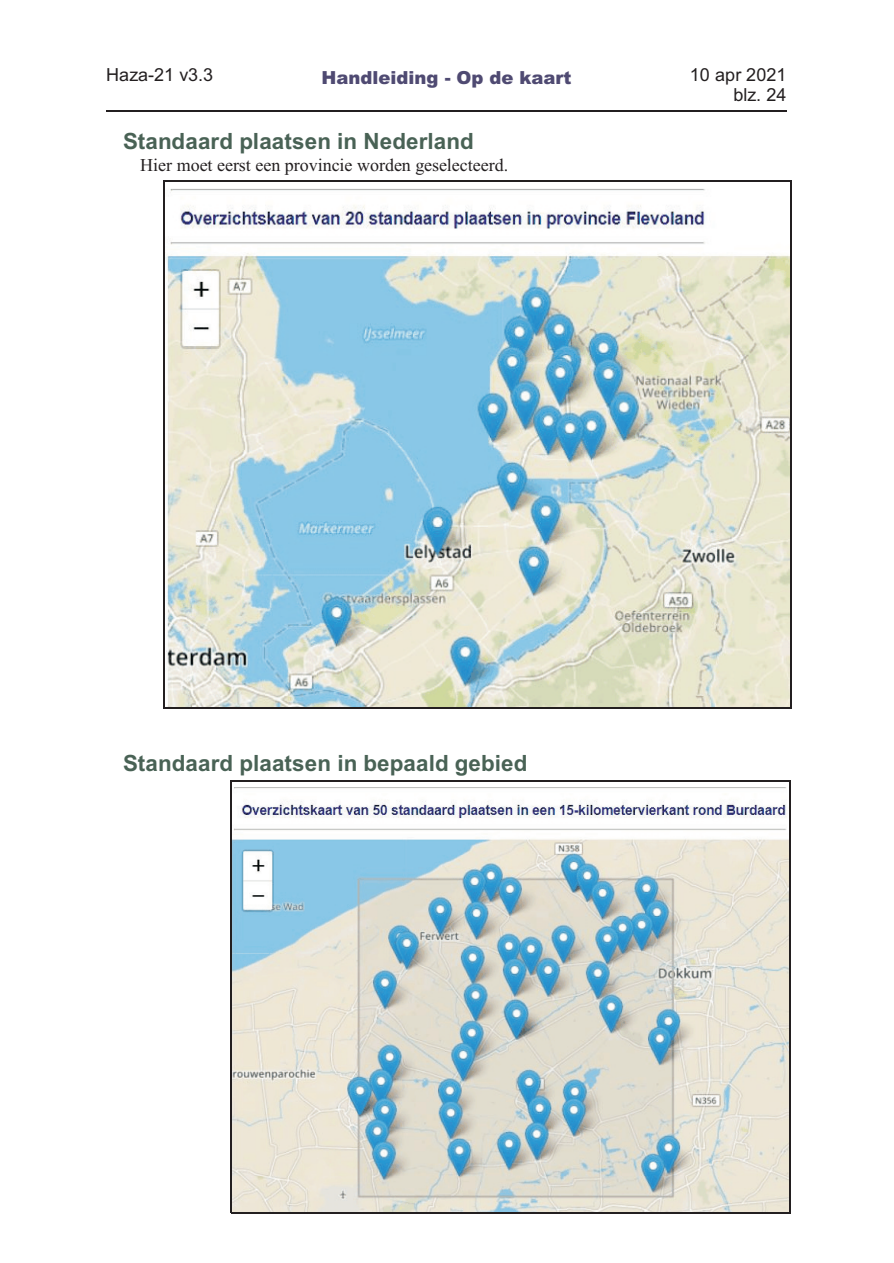
<style>
.page{position:relative;width:894px;height:1263px;background:#fff}
.page>*{position:absolute;margin:0;border:0;box-sizing:border-box;transform-origin:0 0}
.t1{font:700 22.35px "Arial";letter-spacing:.005em;color:#496255}
.t2{font:18px "Times New Roman";color:#231f20}
.t3{font:18px "Arial";letter-spacing:.005em;color:#231f20}
.t4{font:900 18px "Arial";color:#4f4a72}
</style>
<div class="page">
<hr style="left:106px;top:110px;width:680px;height:2px;background:#231f20">
<img style="left:165px;top:182px;width:626px;height:526px">
<hr style="left:164px;top:180px;width:1px;height:529px;background:#231f20">
<hr style="left:791px;top:180px;width:1px;height:529px;background:#231f20">
<hr style="left:164px;top:180px;width:628px;height:2px;background:#231f20">
<hr style="left:164px;top:708px;width:628px;height:1px;background:#231f20">
<img style="left:232px;top:787px;width:557px;height:425px">
<hr style="left:231px;top:781px;width:1px;height:432px;background:#231f20">
<hr style="left:789px;top:781px;width:2px;height:432px;background:#231f20">
<hr style="left:231px;top:781px;width:560px;height:1px;background:#231f20">
<hr style="left:231px;top:1212px;width:560px;height:1px;background:#231f20">
<p class="t3" style="left:106px;top:68px;width:109px">Haza-21 v3.3</p>
<p class="t4" style="left:321px;top:71px;width:252px">Handleiding - Op de kaart</p>
<p class="t3" style="left:690px;top:68px;width:98px">10 apr 2021</p>
<p class="t3" style="left:733px;top:88px;width:55px">blz. 24</p>
<p class="t1" style="left:123px;top:133px;width:352px">Standaard plaatsen in Nederland</p>
<p class="t2" style="left:140px;top:159px;width:369px">Hier moet eerst een provincie worden geselecteerd.</p>
<p class="t1" style="left:123px;top:754px;width:406px">Standaard plaatsen in bepaald gebied</p>
</div>
